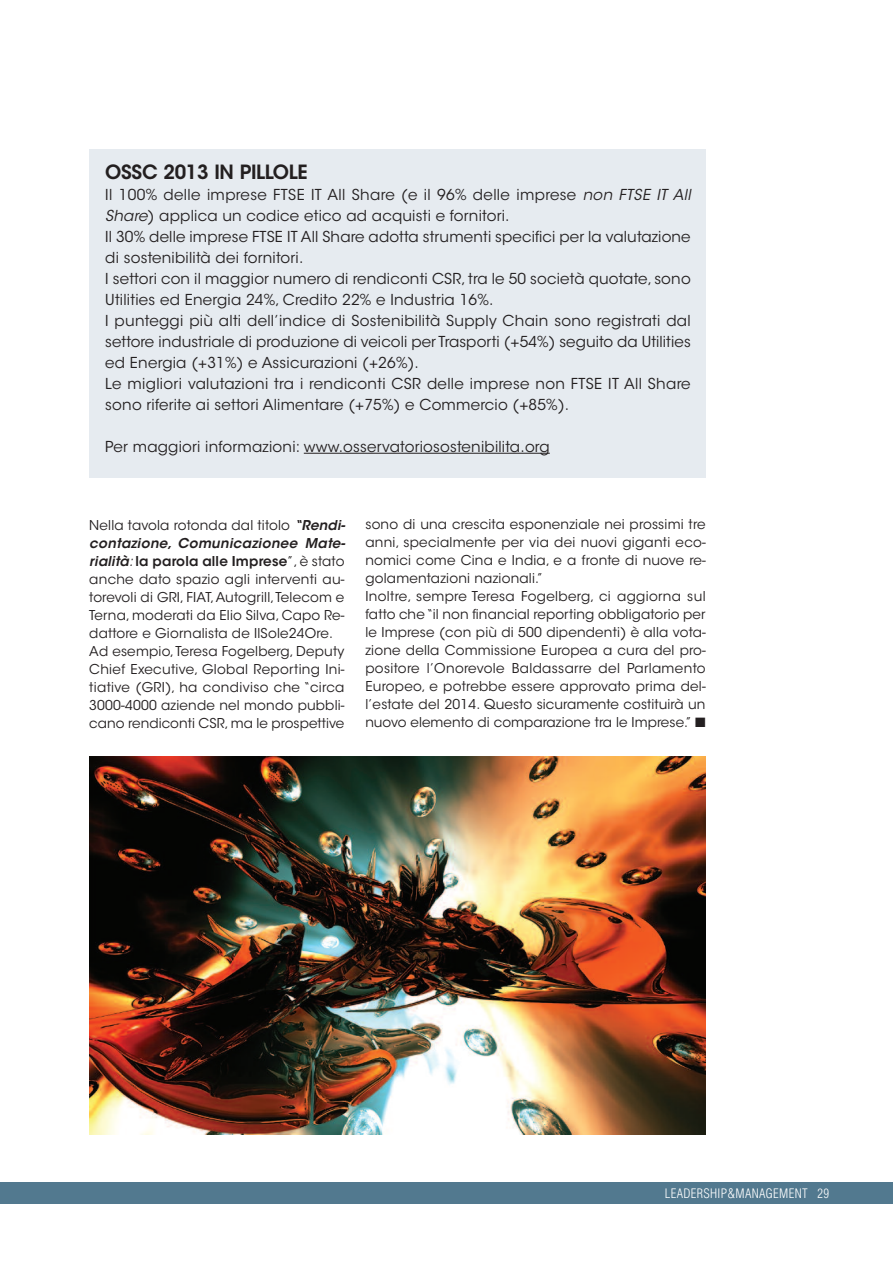
<style>
.page{position:relative;width:893px;height:1263px;background:#fff}
.page>*{position:absolute;margin:0;border:0;box-sizing:border-box;transform-origin:0 0}
.t1{font:600 19.5px "ITC Avant Garde Std";letter-spacing:-.015em;color:#231f20}
.t2{font:15px/21px "ITC Avant Garde Std";letter-spacing:.015em;color:#231f20}
.t3{font:13.5px/18px "ITC Avant Garde Std";letter-spacing:.015em;color:#231f20}
.t4{font:300 condensed 12.75px "Helvetica";letter-spacing:.025em;color:#fff}
.s1{font-style:italic}
.s2{font-weight:600;font-style:italic}
.s3{font-weight:600}
</style>
<div class="page">
<div style="left:89px;top:149px;width:617px;height:329px;background:#e6ebf0"></div>
<div style="left:1px;top:1182px;width:892px;height:22px;background:#52798f"></div>
<hr style="left:304px;top:453px;width:246px;height:1px;background:#231f20">
<img style="left:89px;top:757px;width:617px;height:377px">
<h1 class="t1" style="left:105px;top:164px;width:204px">OSSC 2013 IN PILLOLE</h1>
<p class="t2" style="left:105px;top:185px;width:587px">Il 100% delle imprese FTSE IT All Share (e il 96% delle imprese <span class="s1">non FTSE IT All Share</span>) applica un codice etico ad acquisti e fornitori.<br>Il 30% delle imprese FTSE IT All Share adotta strumenti specifici per la valutazione di sostenibilità dei fornitori.<br>I settori con il maggior numero di rendiconti CSR,tra le 50 società quotate, sono Utilities ed Energia 24%, Credito 22% e Industria 16%.<br>I punteggi più alti dell’indice di Sostenibilità Supply Chain sono registrati dal settore industriale di produzione di veicoli per Trasporti (+54%) seguito da Utilities ed Energia (+31%) e Assicurazioni (+26%).<br>Le migliori valutazioni tra i rendiconti CSR delle imprese non FTSE IT All Share sono riferite ai settori Alimentare (+75%) e Commercio (+85%).</p>
<p class="t2" style="left:105px;top:437px;width:446px">Per maggiori informazioni: www.osservatoriosostenibilita.org</p>
<p class="t3" style="left:89px;top:517px;width:257px">Nella tavola rotonda dal titolo <span class="s2">“Rendi&shy;contazione, Comunicazionee Mate&shy;rialità</span><span class="s1">:</span> <span class="s3">la parola alle Imprese</span>”, è stato anche dato spazio agli interventi au&shy;torevoli di GRI, FIAT,Autogrill,Telecom e Terna, moderati da Elio Silva, Capo Re&shy;dattore e Giornalista de IlSole24Ore.<br>Ad esempio,Teresa Fogelberg, Deputy Chief Executive, Global Reporting Ini&shy;tiative (GRI), ha condiviso che “circa 3000-4000 aziende nel mondo pubbli&shy;cano rendiconti CSR,ma le prospettive</p>
<p class="t3" style="left:365px;top:516px;width:342px">sono di una crescita esponenziale nei prossimi tre anni, specialmente per via dei nuovi giganti eco&shy;nomici come Cina e India, e a fronte di nuove re&shy;golamentazioni nazionali.”<br>Inoltre, sempre Teresa Fogelberg, ci aggiorna sul fatto che“il non financial reporting obbligatorio per le Imprese (con più di 500 dipendenti) è alla vota&shy;zione della Commissione Europea a cura del pro&shy;positore l’Onorevole Baldassarre del Parlamento Europeo, e potrebbe essere approvato prima del&shy;l’estate del 2014. Questo sicuramente costituirà un nuovo elemento di comparazione tra le Imprese.” ■</p>
<p class="t4" style="left:665px;top:1186px;width:166px">LEADERSHIP&amp;MANAGEMENT 29</p>
</div>
